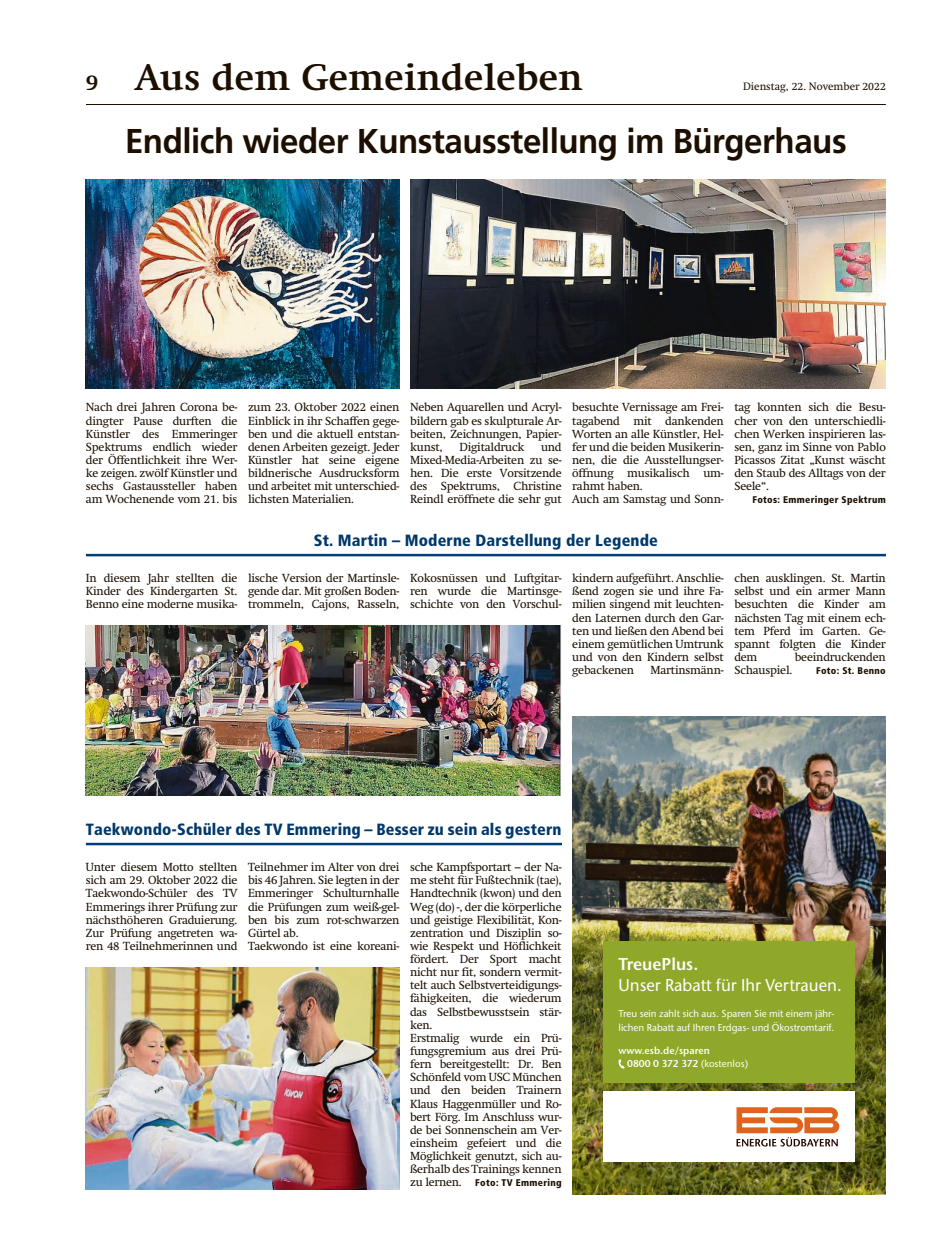
<style>
.page{position:relative;width:939px;height:1248px;background:#fff}
.page>*{position:absolute;margin:0;border:0;box-sizing:border-box;transform-origin:0 0}
.t1{font:700 36.25px "Swift";letter-spacing:.01em;color:#1c0f00}
.t2{font:700 34.38px "Frutiger";letter-spacing:-.015em;color:#1c0f00;scale:.96 1}
.t3{font:500 17.12px "Stone Sans ITC Std";color:#fff}
.t4{font:600 17.12px "Stone Sans ITC Std";color:#fff}
.t5{font:900 condensed 16.25px "Frutiger";letter-spacing:.01em;color:#00386b}
.t6{font:11.62px/13.1px "Swift";letter-spacing:-.02em;color:#1c0f00;text-align:justify}
.t7{font:10.62px "Swift";color:#1c0f00}
.t8{font:500 10px/13.5px "Stone Sans ITC Std";color:#fff}
.t9{font:600 10px/13.5px "Stone Sans ITC Std";color:#fff}
.t10{font:900 condensed 9.75px "Frutiger";letter-spacing:.03em;color:#1c0f00}
.t11{font:900 condensed 9.62px "Frutiger";letter-spacing:.03em;color:#1c0f00}
.s1{font-size:21.25px}
.s2{font-family:"Swift";font-weight:400;font-stretch:normal;font-size:11.62px}
.s3{font-weight:500}
</style>
<div class="page">
<hr style="left:86px;top:104px;width:800px;height:1px;background:#1c0f00">
<img style="left:410px;top:179px;width:476px;height:209px">
<img style="left:86px;top:179px;width:313px;height:209px">
<hr style="left:86px;top:554px;width:800px;height:2px;background:#003d78">
<img style="left:86px;top:626px;width:476px;height:169px">
<img style="left:86px;top:967px;width:313px;height:221px">
<hr style="left:86px;top:842px;width:476px;height:3px;background:#003d78">
<img style="left:572px;top:716px;width:314px;height:477px">
<div style="left:603px;top:941px;width:252px;height:142px;background:#8fa829"></div>
<svg style="left:618px;top:1059px;width:7px;height:10px"></svg>
<div style="left:603px;top:1091px;width:252px;height:71px;background:#fff"></div>
<svg style="left:736px;top:1107px;width:103px;height:39px"></svg>
<h1 class="t1" style="left:86px;top:56px;width:498px"><span class="s1">9</span> Aus dem Gemeindeleben</h1>
<p class="t7" style="left:743px;top:83px;width:144px">Dienstag, 22. November 2022</p>
<h2 class="t2" style="left:125px;top:129px;width:753px">Endlich wieder Kunstausstellung im Bürgerhaus</h2>
<p class="t6" style="left:86px;top:402px;width:153px">Nach drei Jahren Corona be&shy;dingter Pause durften die Künstler des Emmeringer Spektrums endlich wieder der Öffentlichkeit ihre Wer&shy;ke zeigen. zwölf Künstler und sechs Gastaussteller haben am Wochenende vom 21. bis</p>
<p class="t6" style="left:410px;top:402px;width:153px">Neben Aquarellen und Acryl&shy;bildern gab es skulpturale Ar&shy;beiten, Zeichnungen, Papier&shy;kunst,</p>
<p class="t6" style="left:248px;top:402px;width:153px">zum 23. Oktober 2022 einen Einblick in ihr Schaffen gege&shy;ben und die aktuell entstan&shy;denen Arbeiten gezeigt. Jeder Künstler hat seine eigene bildnerische Ausdrucksform und arbeitet mit unterschied&shy;lichsten Materialien.</p>
<p class="t6" style="left:410px;top:441px;width:153px;text-indent:131px">und Mixed-Media-Arbeiten zu se&shy;hen. Die erste Vorsitzende des Spektrums, Christine Reindl eröffnete die sehr gut</p>
<p class="t6" style="left:460px;top:441px;width:66px">Digitaldruck</p>
<p class="t6" style="left:572px;top:402px;width:153px;text-align:left">besuchte Vernissage am Frei&shy;tagabend mit dankenden<br>Worten an alle Künstler, Hel&shy;fer und die beiden Musikerin&shy;nen, die die Ausstellungser&shy;öffnung musikalisch um&shy;rahmt haben.<br>Auch am Samstag und Sonn-</p>
<p class="t6" style="left:734px;top:402px;width:153px">tag konnten sich die Besu&shy;cher von den unterschiedli&shy;chen Werken inspirieren las&shy;sen, ganz im Sinne von Pablo Picassos Zitat „Kunst wäscht den Staub des Alltags von der Seele“.</p>
<p class="t11" style="left:752px;top:496px;width:135px">Fotos: Emmeringer Spektrum</p>
<h3 class="t5" style="left:314px;top:535px;width:346px">St. Martin – Moderne Darstellung der Legende</h3>
<p class="t6" style="left:86px;top:572px;width:153px">In diesem Jahr stellten die Kinder des Kindergarten St.<br>Benno eine moderne musika-</p>
<p class="t6" style="left:248px;top:572px;width:153px">lische Version der Martinsle&shy;gende dar. Mit großen Boden&shy;trommeln, Cajons, Rasseln,</p>
<p class="t6" style="left:410px;top:572px;width:153px">Kokosnüssen und Luftgitar&shy;ren wurde die Martinsge&shy;schichte von den Vorschul-</p>
<p class="t6" style="left:572px;top:572px;width:153px">kindern aufgeführt. Anschlie&shy;ßend zogen sie und ihre Fa&shy;milien singend mit leuchten&shy;den Laternen durch den Gar&shy;ten und ließen den Abend bei einem gemütlichen Umtrunk und von den Kindern selbst gebackenen</p>
<p class="t6" style="left:650px;top:664px;width:75px">Martinsmänn-</p>
<p class="t6" style="left:734px;top:572px;width:153px">chen ausklingen. St. Martin selbst und ein armer Mann besuchten die Kinder am nächsten Tag mit einem ech&shy;tem Pferd im Garten. Ge&shy;spannt folgten die Kinder dem</p>
<p class="t6" style="left:795px;top:651px;width:93px">beeindruckenden</p>
<p class="t6" style="left:734px;top:664px;width:60px">Schauspiel.</p>
<p class="t10" style="left:816px;top:667px;width:71px">Foto: St. Benno</p>
<h3 class="t5" style="left:86px;top:823px;width:477px">Taekwondo-Schüler des TV Emmering – Besser zu sein als gestern</h3>
<p class="t6" style="left:86px;top:861px;width:153px">Unter diesem Motto stellten sich am 29. Oktober 2022 die Taekwondo-Schüler des TV Emmerings ihrer Prüfung zur nächsthöheren Graduierung.<br>Zur Prüfung angetreten wa&shy;ren 48 Teilnehmerinnen und</p>
<p class="t6" style="left:248px;top:861px;width:153px;text-align:left">Teilnehmer im Alter von drei bis 46 Jahren. Sie legten in der<br>Emmeringer Schulturnhalle die Prüfungen zum weiß-gel&shy;ben bis zum rot-schwarzen<br>Gürtel ab.<br>Taekwondo ist eine koreani-</p>
<p class="t6" style="left:410px;top:861px;width:153px;text-align:left">sche Kampfsportart – der Na&shy;me steht für Fußtechnik (tae),<br>Handtechnik (kwon) und den<br>Weg (do) -, der die körperliche und geistige Flexibilität, Kon&shy;zentration und Disziplin so&shy;wie Respekt und Höflichkeit fördert. Der Sport macht nicht nur fit, sondern vermit&shy;telt auch Selbstverteidigungs&shy;fähigkeiten, die wiederum das Selbstbewusstsein stär&shy;ken.<br>Erstmalig wurde ein Prü&shy;fungsgremium aus drei Prü&shy;fern bereitgestellt: Dr. Ben<br>Schönfeld vom USC München und den beiden Trainern<br>Klaus Haggenmüller und Ro&shy;bert Förg. Im Anschluss wur&shy;de bei Sonnenschein am Ver&shy;einsheim gefeiert und die<br>Möglichkeit genutzt, sich au&shy;ßerhalb des Trainings kennen</p>
<p class="t10" style="left:410px;top:1179px;width:153px"><span class="s2">zu lernen.</span> Foto: TV Emmering</p>
<h3 class="t4" style="left:618px;top:953px;width:81px">TreuePlus.</h3>
<h3 class="t3" style="left:618px;top:979px;width:225px">Unser Rabatt für Ihr Vertrauen.</h3>
<p class="t8" style="left:618px;top:1008px;width:217px">Treu sein zahlt sich aus. Sparen Sie mit einem jähr&shy;lichen Rabatt auf Ihren Erdgas- und Ökostromtarif.</p>
<p class="t9" style="left:627px;top:1043px;width:123px;text-indent:-9px">www.esb.de/sparen<br>0800 0 372 372 <span class="s3">(kostenlos)</span></p>
</div>
